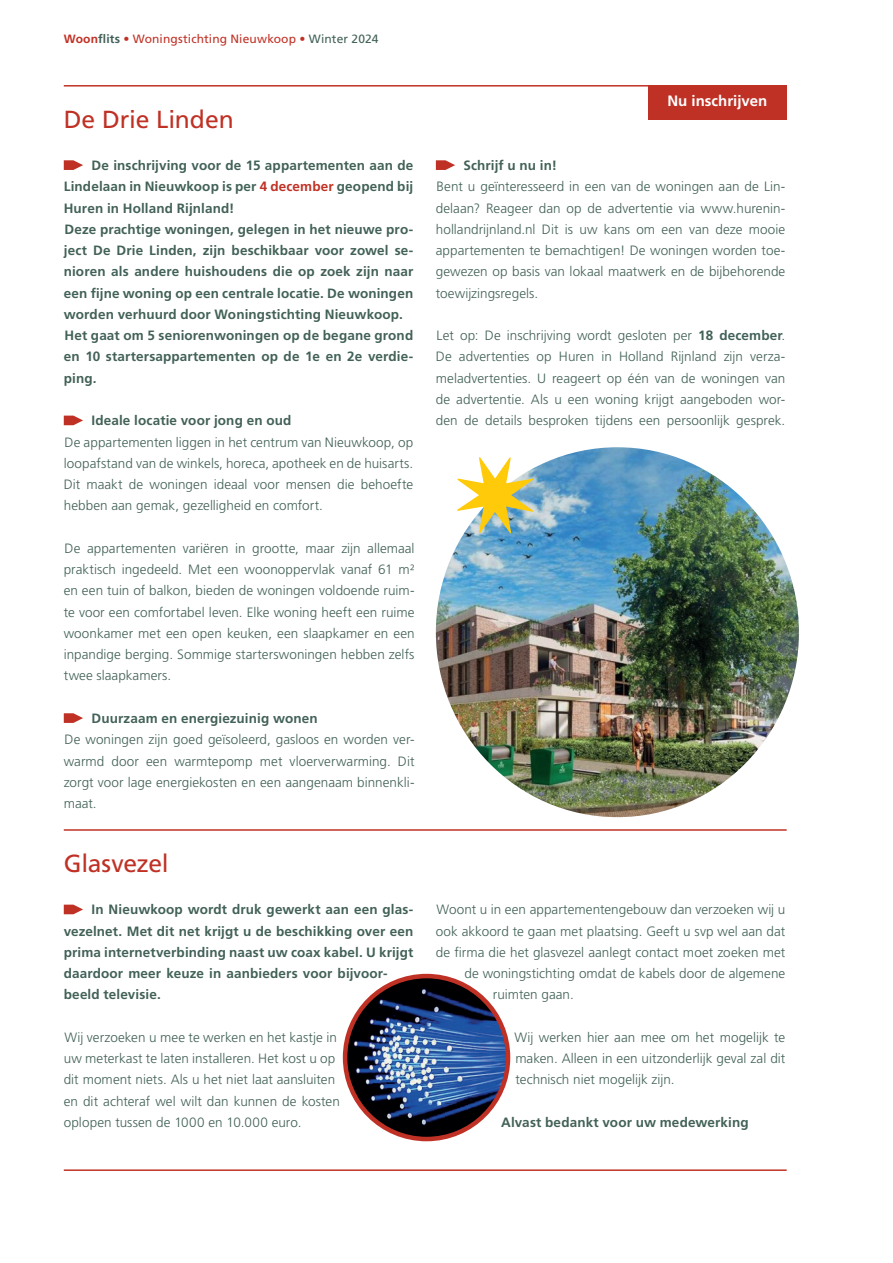
<style>
.page{position:relative;width:893px;height:1263px;background:#fff}
.page>*{position:absolute;margin:0;border:0;box-sizing:border-box;transform-origin:0 0}
.t1{font:24.75px "Frutiger";letter-spacing:-.01em;color:#c03125}
.t2{font:700 15px "Frutiger";color:#fff}
.t3{font:300 13.5px/21.3px "Frutiger";letter-spacing:.005em;color:#426158;text-align:justify}
.t4{font:700 13.5px/21.3px "Frutiger";letter-spacing:.01em;color:#426158}
.t5{font:12px "Frutiger";letter-spacing:.01em;color:#c03125}
.s1{font-weight:700}
.s2{font-weight:700;color:#426158}
.s3{color:#426158}
.s4{color:#c03125}
</style>
<div class="page">
<svg style="left:64px;top:160px;width:19px;height:10px"></svg>
<svg style="left:436px;top:160px;width:19px;height:10px"></svg>
<svg style="left:64px;top:416px;width:19px;height:9px"></svg>
<svg style="left:64px;top:713px;width:19px;height:10px"></svg>
<svg style="left:64px;top:905px;width:19px;height:9px"></svg>
<hr style="left:64px;top:829px;width:723px;height:2px;background:#c03125">
<hr style="left:64px;top:1169px;width:723px;height:2px;background:#c03125">
<img style="left:345px;top:977px;width:163px;height:162px">
<div style="left:343px;top:974px;width:167px;height:167px;border:4px solid #c03125;border-radius:50%"></div>
<img style="left:436px;top:447px;width:363px;height:370px">
<div style="left:648px;top:85px;width:139px;height:34px;background:#c03125"></div>
<hr style="left:64px;top:85px;width:723px;height:2px;background:#c03125">
<svg style="left:457px;top:457px;width:76px;height:76px"></svg>
<p class="t5" style="left:64px;top:31px;width:316px"><span class="s1">Woon</span><span class="s2">flits</span> • Woningstichting Nieuwkoop • <span class="s3">Winter 2024</span></p>
<h1 class="t1" style="left:64px;top:104px;width:171px">De Drie Linden</h1>
<p class="t4" style="left:64px;top:155px;width:351px;text-indent:28px">De inschrijving voor de 15 appartementen aan de Lindelaan in Nieuwkoop is per <span class="s4">4 december</span> geopend bij Huren in Holland Rijnland!<br>Deze prachtige woningen, gelegen in het nieuwe pro&shy;ject De Drie Linden, zijn beschikbaar voor zowel se&shy;nioren als andere huishoudens die op zoek zijn naar een fijne woning op een centrale locatie. De woningen worden verhuurd door Woningstichting Nieuwkoop.<br>Het gaat om 5 seniorenwoningen op de begane grond en 10 startersappartementen op de 1e en 2e verdie&shy;ping.</p>
<p class="t4" style="left:91px;top:410px;width:201px">Ideale locatie voor jong en oud</p>
<p class="t3" style="left:64px;top:431px;width:351px">De appartementen liggen in het centrum van Nieuwkoop, op loopafstand van de winkels, horeca, apotheek en de huisarts.<br>Dit maakt de woningen ideaal voor mensen die behoefte hebben aan gemak, gezelligheid en comfort.</p>
<p class="t3" style="left:64px;top:537px;width:352px">De appartementen variëren in grootte, maar zijn allemaal praktisch ingedeeld. Met een woonoppervlak vanaf 61 m² en een tuin of balkon, bieden de woningen voldoende ruim&shy;te voor een comfortabel leven. Elke woning heeft een ruime woonkamer met een open keuken, een slaapkamer en een inpandige berging. Sommige starterswoningen hebben zelfs twee slaapkamers.</p>
<p class="t4" style="left:91px;top:707px;width:228px">Duurzaam en energiezuinig wonen</p>
<p class="t3" style="left:64px;top:729px;width:352px">De woningen zijn goed geïsoleerd, gasloos en worden ver&shy;warmd door een warmtepomp met vloerverwarming. Dit zorgt voor lage energiekosten en een aangenaam binnenkli&shy;maat.</p>
<h1 class="t1" style="left:64px;top:849px;width:106px">Glasvezel</h1>
<p class="t4" style="left:64px;top:899px;width:351px;text-indent:28px">In Nieuwkoop wordt druk gewerkt aan een glas&shy;vezelnet. Met dit net krijgt u de beschikking over een prima internetverbinding naast uw coax kabel. U krijgt daardoor meer keuze in aanbieders voor bijvoor&shy;beeld televisie.</p>
<p class="t3" style="left:64px;top:1026px;width:278px;text-align:left">Wij verzoeken u mee te werken en het kastje in uw meterkast te laten installeren. Het kost u op dit moment niets. Als u het niet laat aansluiten en dit achteraf wel wilt dan kunnen de kosten oplopen tussen de 1000 en 10.000 euro.</p>
<p class="t2" style="left:667px;top:92px;width:102px">Nu inschrijven</p>
<p class="t4" style="left:463px;top:155px;width:95px">Schrijf u nu in!</p>
<p class="t3" style="left:436px;top:176px;width:351px">Bent u geïnteresseerd in een van de woningen aan de Lin&shy;delaan? Reageer dan op de advertentie via www.hurenin&shy;hollandrijnland.nl Dit is uw kans om een van deze mooie appartementen te bemachtigen! De woningen worden toe&shy;gewezen op basis van lokaal maatwerk en de bijbehorende toewijzingsregels.</p>
<p class="t3" style="left:436px;top:325px;width:351px">Let op: De inschrijving wordt gesloten per <span class="s1">18 december</span>.<br>De advertenties op Huren in Holland Rijnland zijn verza&shy;meladvertenties. U reageert op één van de woningen van de advertentie. Als u een woning krijgt aangeboden wor&shy;den de details besproken tijdens een persoonlijk gesprek.</p>
<p class="t3" style="left:437px;top:899px;width:350px">Woont u in een appartementengebouw dan verzoeken wij u</p>
<p class="t3" style="left:436px;top:920px;width:351px">ook akkoord te gaan met plaatsing. Geeft u svp wel aan dat</p>
<p class="t3" style="left:436px;top:941px;width:351px">de firma die het glasvezel aanlegt contact moet zoeken met</p>
<p class="t3" style="left:464px;top:963px;width:322px">de woningstichting omdat de kabels door de algemene</p>
<p class="t3" style="left:493px;top:984px;width:82px">ruimten gaan.</p>
<p class="t3" style="left:515px;top:1026px;width:272px">Wij werken hier aan mee om het mogelijk te maken. Alleen in een uitzonderlijk geval zal dit technisch niet mogelijk zijn.</p>
<p class="t4" style="left:501px;top:1111px;width:249px">Alvast bedankt voor uw medewerking</p>
</div>
